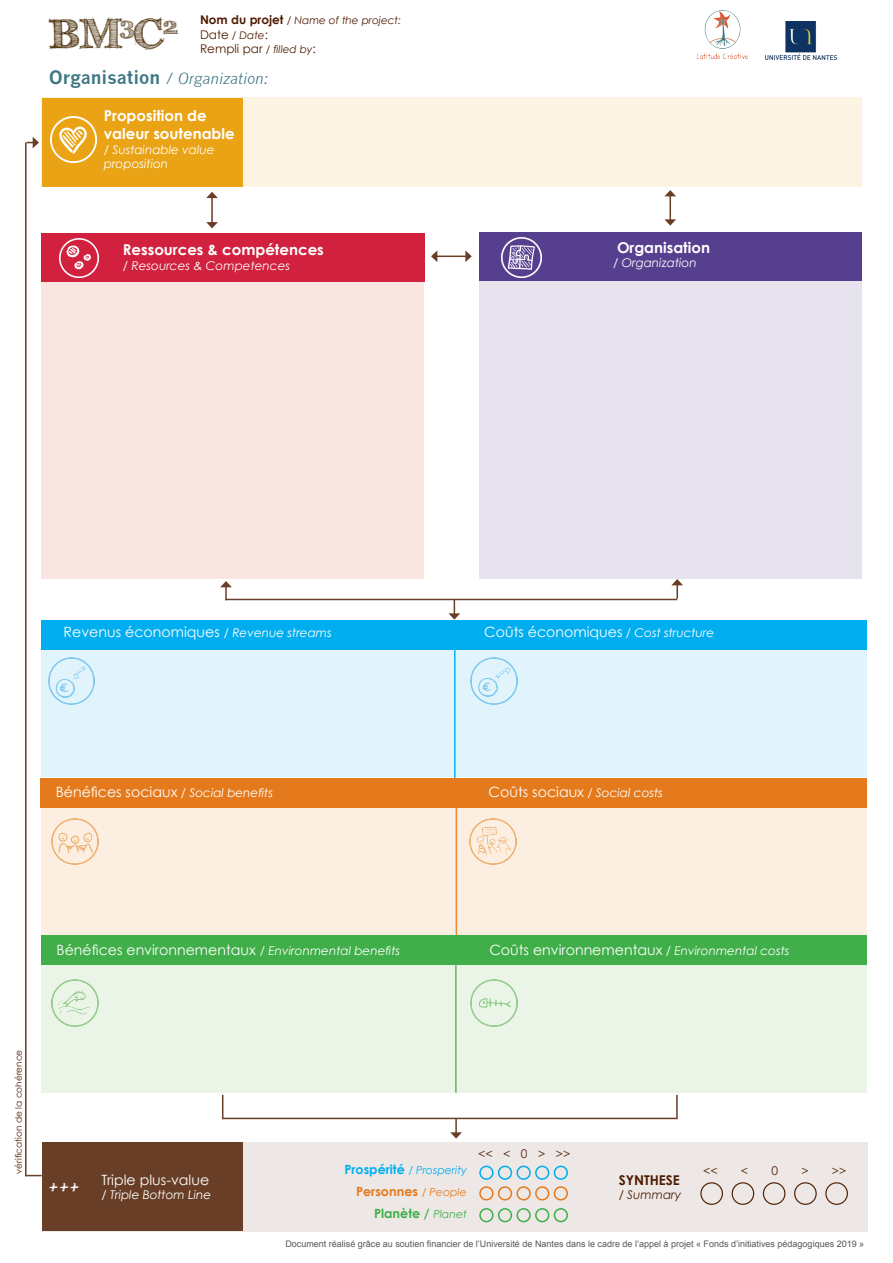
<style>
.page{position:relative;width:893px;height:1263px;background:#fff}
.page>*{position:absolute;margin:0;border:0;box-sizing:border-box;transform-origin:0 0}
.t1{font:18px "Edo SZ";color:#fff}
.t2{font:700 15px/18px "Century Gothic";color:#fff}
.t3{font:italic 15px "News Gothic";color:#3e7884}
.t4{font:14.17px "Century Gothic";color:#fff}
.t5{font:700 13.5px "Century Gothic";color:#4e1c00}
.t6{font:700 12.75px/22.6px "Century Gothic";color:#e57a1d;text-align:right}
.t7{font:italic 12px/14.4px "Century Gothic";color:#fff}
.t8{font:12px/14.4px "Century Gothic";color:#4e1c00}
.t9{font:italic 12px "Century Gothic";color:#4e1c00}
.t10{font:italic 10.88px "Century Gothic";color:#00aeef}
.t11{font:italic 10.5px "Century Gothic";color:#4e1c00}
.t12{font:9px "Arial";color:#57585a}
.t13{font:9px "Century Gothic";color:#4e1c00}
.s1{font-family:"FFF Tusj";font-weight:700;font-style:normal;font-size:42px;color:#4e320d}
.s2{font-family:"FFF Tusj";font-weight:700;font-style:normal;font-size:24.45px;color:#4e320d}
.s3{font-weight:700;font-style:normal;font-size:12px}
.s4{font-style:italic;font-size:10.5px}
.s5{font-weight:700;font-style:normal;font-size:18px}
.s6{font-style:italic;font-size:12px}
.s7{font-weight:700;font-style:normal;font-size:12.75px}
.s8{font-weight:400;font-style:italic;font-size:10.88px}
.s9{color:#40ae49}
.s10{font-weight:400;font-style:italic;font-size:10.88px;color:#40ae49}
</style>
<div class="page">
<div style="left:42px;top:97px;width:820px;height:90px;background:#fcf3e3"></div>
<div style="left:42px;top:233px;width:382px;height:346px;background:#f9e6e1"></div>
<svg style="left:27px;top:1175px;width:15px;height:1px"></svg>
<hr style="left:25px;top:143px;width:2px;height:1033px;background:#693e26">
<svg style="left:27px;top:137px;width:12px;height:11px"></svg>
<div style="left:479px;top:233px;width:383px;height:346px;background:#e6e3ee"></div>
<div style="left:42px;top:649px;width:825px;height:128px;background:#e1f4fc"></div>
<div style="left:42px;top:965px;width:825px;height:128px;background:#eaf4e7"></div>
<div style="left:41px;top:808px;width:826px;height:127px;background:#fceee0"></div>
<div style="left:42px;top:1142px;width:825px;height:89px;background:#ede8e6"></div>
<svg style="left:431px;top:250px;width:41px;height:12px"></svg>
<svg style="left:448px;top:600px;width:12px;height:20px"></svg>
<hr style="left:225px;top:599px;width:452px;height:1px;background:#693e26">
<svg style="left:220px;top:581px;width:12px;height:19px"></svg>
<svg style="left:671px;top:579px;width:12px;height:20px"></svg>
<hr style="left:454px;top:649px;width:2px;height:129px;background:#00b6f0">
<hr style="left:455px;top:958px;width:2px;height:135px;background:#65b75d">
<hr style="left:456px;top:808px;width:1px;height:127px;background:#e98a3a">
<hr style="left:211px;top:197px;width:2px;height:26px;background:#693e26">
<svg style="left:206px;top:222px;width:12px;height:6px"></svg>
<svg style="left:206px;top:192px;width:12px;height:6px"></svg>
<hr style="left:669px;top:196px;width:2px;height:24px;background:#693e26">
<svg style="left:664px;top:219px;width:12px;height:7px"></svg>
<svg style="left:665px;top:190px;width:11px;height:6px"></svg>
<svg style="left:450px;top:1119px;width:12px;height:19px"></svg>
<hr style="left:222px;top:1118px;width:455px;height:1px;background:#693e26">
<svg style="left:222px;top:1095px;width:1px;height:23px"></svg>
<hr style="left:676px;top:1095px;width:2px;height:24px;background:#693e26">
<div style="left:479px;top:1165px;width:15px;height:15px;border:2px solid #00aeef;border-radius:50%"></div>
<div style="left:498px;top:1165px;width:14px;height:15px;border:2px solid #00aeef;border-radius:50%"></div>
<div style="left:516px;top:1165px;width:15px;height:15px;border:2px solid #00aeef;border-radius:50%"></div>
<div style="left:535px;top:1165px;width:14px;height:15px;border:2px solid #00aeef;border-radius:50%"></div>
<div style="left:554px;top:1165px;width:14px;height:15px;border:2px solid #00aeef;border-radius:50%"></div>
<div style="left:479px;top:1186px;width:15px;height:14px;border:2px solid #e57a1d;border-radius:50%"></div>
<div style="left:498px;top:1186px;width:14px;height:14px;border:2px solid #e57a1d;border-radius:50%"></div>
<div style="left:516px;top:1186px;width:15px;height:14px;border:2px solid #e57a1d;border-radius:50%"></div>
<div style="left:479px;top:232px;width:383px;height:48px;background:#563f8e"></div>
<div style="left:535px;top:1186px;width:14px;height:14px;border:2px solid #e57a1d;border-radius:50%"></div>
<div style="left:554px;top:1186px;width:14px;height:14px;border:2px solid #e57a1d;border-radius:50%"></div>
<div style="left:479px;top:1208px;width:15px;height:14px;border:2px solid #40ae49;border-radius:50%"></div>
<div style="left:498px;top:1208px;width:14px;height:14px;border:2px solid #40ae49;border-radius:50%"></div>
<div style="left:516px;top:1208px;width:15px;height:14px;border:2px solid #40ae49;border-radius:50%"></div>
<div style="left:535px;top:1208px;width:14px;height:14px;border:2px solid #40ae49;border-radius:50%"></div>
<div style="left:554px;top:1208px;width:14px;height:14px;border:2px solid #40ae49;border-radius:50%"></div>
<div style="left:700px;top:1182px;width:23px;height:23px;border:1px solid #4e1c00;border-radius:50%"></div>
<div style="left:41px;top:233px;width:383px;height:49px;background:#d1213e"></div>
<div style="left:732px;top:1182px;width:22px;height:23px;border:1px solid #4e1c00;border-radius:50%"></div>
<div style="left:763px;top:1182px;width:22px;height:23px;border:1px solid #4e1c00;border-radius:50%"></div>
<div style="left:794px;top:1182px;width:23px;height:23px;border:1px solid #4e1c00;border-radius:50%"></div>
<div style="left:825px;top:1182px;width:23px;height:23px;border:1px solid #4e1c00;border-radius:50%"></div>
<img style="left:60px;top:238px;width:38px;height:39px">
<div style="left:42px;top:98px;width:200px;height:89px;background:#eaa315"></div>
<img style="left:50px;top:116px;width:46px;height:46px">
<img style="left:502px;top:237px;width:40px;height:40px">
<div style="left:42px;top:620px;width:825px;height:29px;background:#00aeef"></div>
<div style="left:41px;top:778px;width:826px;height:30px;background:#e57a1d"></div>
<div style="left:41px;top:935px;width:826px;height:30px;background:#40ae49"></div>
<img style="left:48px;top:657px;width:47px;height:47px">
<img style="left:471px;top:657px;width:46px;height:47px">
<img style="left:52px;top:818px;width:47px;height:47px">
<img style="left:470px;top:818px;width:46px;height:47px">
<img style="left:52px;top:979px;width:47px;height:47px">
<img style="left:471px;top:979px;width:46px;height:47px">
<div style="left:42px;top:1142px;width:200px;height:89px;background:#693e26"></div>
<img style="left:765px;top:21px;width:71px;height:38px">
<img style="left:697px;top:10px;width:51px;height:50px">
<p class="t11" style="left:49px;top:14px;width:354px"><span class="s1">BM</span><span class="s2">3</span><span class="s1">C</span><span class="s2">2</span> <span class="s3">Nom du projet</span> / Name of the project:</p>
<p class="t8" style="left:200px;top:27px;width:117px">Date <span class="s4">/ Date</span>:<br>Rempli par <span class="s4">/ filled by</span>:</p>
<p class="t3" style="left:49px;top:69px;width:221px"><span class="s5">Organisation</span> / Organization:</p>
<p class="t2" style="left:104px;top:107px;width:132px">Proposition de valeur soutenable</p>
<p class="t7" style="left:104px;top:142px;width:112px">/ Sustainable value proposition</p>
<p class="t2" style="left:123px;top:240px;width:203px">Ressources &amp; compétences</p>
<p class="t7" style="left:123px;top:258px;width:169px">/ Resources &amp; Competences</p>
<p class="t2" style="left:617px;top:238px;width:94px">Organisation</p>
<p class="t7" style="left:613px;top:256px;width:85px">/ Organization</p>
<p class="t4" style="left:64px;top:623px;width:270px">Revenus économiques <span class="s6">/ Revenue streams</span></p>
<p class="t4" style="left:484px;top:623px;width:231px">Coûts économiques <span class="s6">/ Cost structure</span></p>
<p class="t4" style="left:56px;top:783px;width:219px">Bénéfices sociaux <span class="s6">/ Social benefits</span></p>
<p class="t4" style="left:489px;top:783px;width:176px">Coûts sociaux <span class="s6">/ Social costs</span></p>
<p class="t4" style="left:57px;top:941px;width:345px">Bénéfices environnementaux <span class="s6">/ Environmental benefits</span></p>
<p class="t4" style="left:489px;top:941px;width:301px">Coûts environnementaux <span class="s6">/ Environmental costs</span></p>
<p class="t13" style="left:13px;top:1174px;width:126px;rotate:-90deg">vérification de la cohérence</p>
<p class="t1" style="left:49px;top:1176px;width:33px">+++</p>
<p class="t4" style="left:101px;top:1171px;width:109px">Triple plus-value</p>
<p class="t7" style="left:101px;top:1188px;width:111px">/ Triple Bottom Line</p>
<p class="t10" style="left:344px;top:1164px;width:124px"><span class="s7">Prospérité</span> / Prosperity</p>
<p class="t6" style="left:356px;top:1179px;width:112px">Personnes <span class="s8">/ People<br></span><span class="s9">Planète /</span> <span class="s10">Planet</span></p>
<p class="t8" style="left:478px;top:1146px;width:94px">&lt;&lt; &lt; 0 &gt; &gt;&gt;</p>
<p class="t5" style="left:619px;top:1171px;width:63px">SYNTHESE</p>
<p class="t9" style="left:619px;top:1187px;width:64px">/ Summary</p>
<p class="t8" style="left:703px;top:1163px;width:16px">&lt;&lt;</p>
<p class="t8" style="left:741px;top:1163px;width:9px">&lt;</p>
<p class="t8" style="left:771px;top:1163px;width:8px">0</p>
<p class="t8" style="left:801px;top:1163px;width:47px">&gt; &gt;&gt;</p>
<p class="t12" style="left:285px;top:1238px;width:580px">Document réalisé grâce au soutien financier de l’Université de Nantes dans le cadre de l’appel à projet « Fonds d’initiatives pédagogiques 2019 »</p>
</div>
